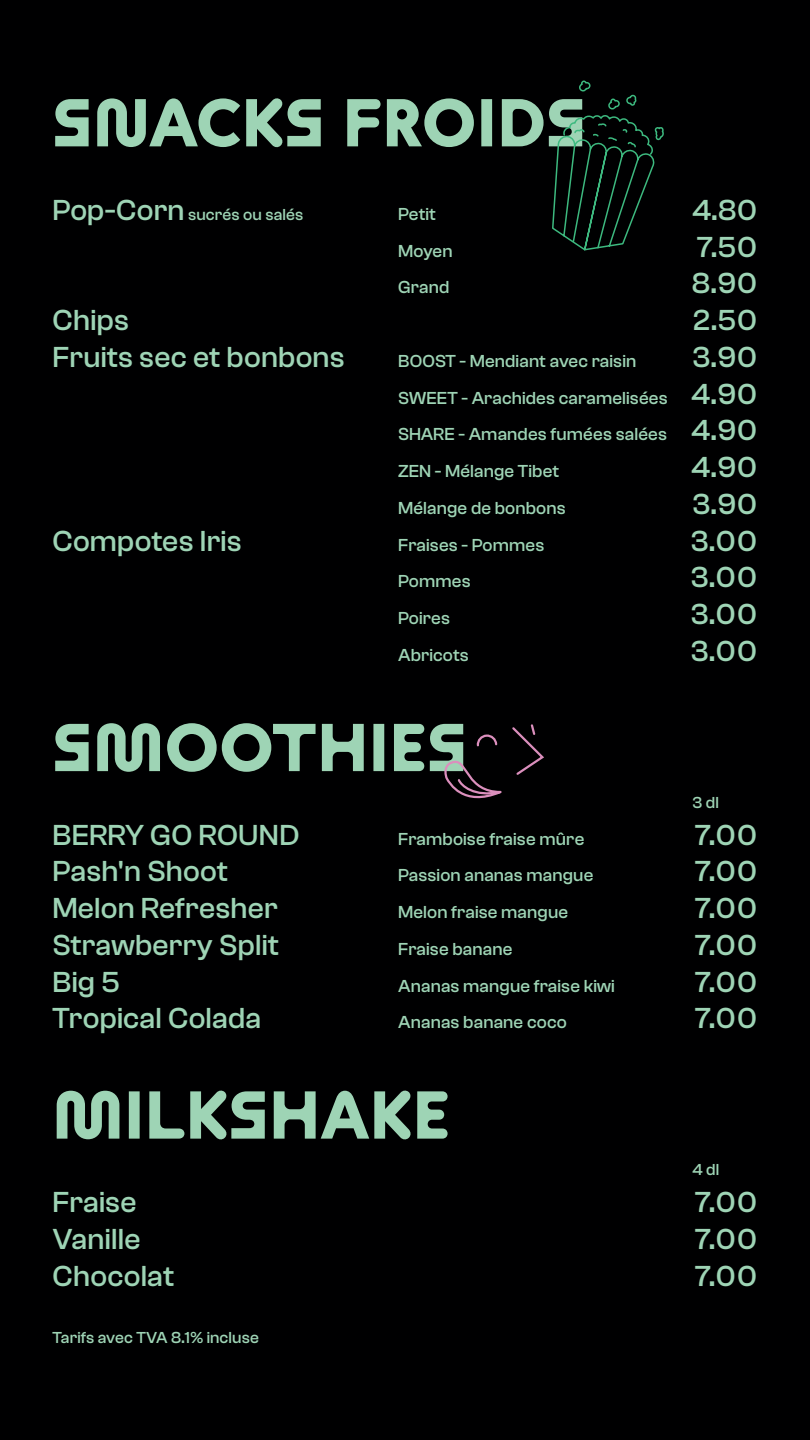
<style>
.page{position:relative;width:810px;height:1440px;background:#000001}
.page>*{position:absolute;margin:0;border:0;box-sizing:border-box;transform-origin:0 0}
.t1{font:700 67.5px "ABC Maxi Round Unlicensed Trial";letter-spacing:.01em;color:#9ed4b5}
.t2{font:500 30px "Clash Grotesk";letter-spacing:.01em;color:#9ed4b5}
.t3{font:500 18px/36.8px "Clash Grotesk";letter-spacing:.01em;color:#9ed4b5;text-align:justify}
.t4{font:500 16.5px "Clash Grotesk";letter-spacing:.01em;color:#9ed4b5}
.s1{font-size:30px}
</style>
<div class="page">
<svg style="left:444px;top:724px;width:100px;height:75px"></svg>
<svg style="left:552px;top:80px;width:112px;height:171px"></svg>
<h1 class="t1" style="left:52px;top:79px;width:535px">SNACKS FROIDS</h1>
<p class="t4" style="left:52px;top:205px;width:252px"><span class="s1">Pop-Corn</span> sucrés ou salés</p>
<p class="t3" style="left:398px;top:195px;width:39px">Petit</p>
<h2 class="t2" style="left:692px;top:193px;width:67px">4.80</h2>
<p class="t3" style="left:398px;top:232px;width:56px">Moyen</p>
<h2 class="t2" style="left:697px;top:230px;width:62px">7.50</h2>
<p class="t3" style="left:398px;top:269px;width:53px">Grand</p>
<h2 class="t2" style="left:692px;top:267px;width:67px">8.90</h2>
<h2 class="t2" style="left:52px;top:303px;width:78px">Chips</h2>
<h2 class="t2" style="left:693px;top:303px;width:66px">2.50</h2>
<h2 class="t2" style="left:52px;top:340px;width:294px">Fruits sec et bonbons</h2>
<p class="t3" style="left:398px;top:342px;width:240px">BOOST - Mendiant avec raisin</p>
<h2 class="t2" style="left:692px;top:340px;width:67px">3.90</h2>
<p class="t3" style="left:398px;top:379px;width:361px">SWEET - Arachides caramelisées <span class="s1">4.90<br></span>SHARE - Amandes fumées salées <span class="s1">4.90<br></span>ZEN - Mélange Tibet</p>
<h2 class="t2" style="left:692px;top:450px;width:67px">4.90</h2>
<p class="t3" style="left:398px;top:489px;width:169px">Mélange de bonbons</p>
<h2 class="t2" style="left:692px;top:487px;width:67px">3.90</h2>
<h2 class="t2" style="left:52px;top:524px;width:191px">Compotes Iris</h2>
<p class="t3" style="left:398px;top:526px;width:148px">Fraises - Pommes</p>
<h2 class="t2" style="left:691px;top:524px;width:68px">3.00</h2>
<p class="t3" style="left:398px;top:563px;width:74px">Pommes</p>
<h2 class="t2" style="left:691px;top:561px;width:68px">3.00</h2>
<p class="t3" style="left:398px;top:600px;width:53px">Poires</p>
<h2 class="t2" style="left:691px;top:597px;width:68px">3.00</h2>
<p class="t3" style="left:398px;top:636px;width:72px">Abricots</p>
<h2 class="t2" style="left:691px;top:634px;width:68px">3.00</h2>
<h1 class="t1" style="left:52px;top:704px;width:416px">SMOOTHIES</h1>
<p class="t4" style="left:692px;top:793px;width:28px">3 dl</p>
<h2 class="t2" style="left:52px;top:818px;width:248px">BERRY GO ROUND</h2>
<p class="t3" style="left:398px;top:820px;width:188px">Framboise fraise mûre</p>
<h2 class="t2" style="left:695px;top:818px;width:64px">7.00</h2>
<h2 class="t2" style="left:52px;top:855px;width:177px">Pash'n Shoot</h2>
<p class="t3" style="left:398px;top:857px;width:197px">Passion ananas mangue</p>
<h2 class="t2" style="left:695px;top:855px;width:64px">7.00</h2>
<h2 class="t2" style="left:52px;top:891px;width:227px">Melon Refresher</h2>
<p class="t3" style="left:398px;top:894px;width:171px">Melon fraise mangue</p>
<h2 class="t2" style="left:695px;top:891px;width:64px">7.00</h2>
<h2 class="t2" style="left:53px;top:928px;width:228px">Strawberry Split</h2>
<p class="t3" style="left:398px;top:930px;width:116px">Fraise banane</p>
<h2 class="t2" style="left:695px;top:928px;width:64px">7.00</h2>
<h2 class="t2" style="left:53px;top:965px;width:69px">Big 5</h2>
<p class="t3" style="left:398px;top:967px;width:218px">Ananas mangue fraise kiwi</p>
<h2 class="t2" style="left:695px;top:965px;width:64px">7.00</h2>
<h2 class="t2" style="left:53px;top:1002px;width:210px">Tropical Colada</h2>
<p class="t3" style="left:398px;top:1004px;width:170px">Ananas banane coco</p>
<h2 class="t2" style="left:695px;top:1002px;width:64px">7.00</h2>
<h1 class="t1" style="left:52px;top:1071px;width:399px">MILKSHAKE</h1>
<p class="t4" style="left:692px;top:1161px;width:29px">4 dl</p>
<h2 class="t2" style="left:52px;top:1185px;width:86px">Fraise</h2>
<h2 class="t2" style="left:695px;top:1185px;width:64px">7.00</h2>
<h2 class="t2" style="left:52px;top:1222px;width:90px">Vanille</h2>
<h2 class="t2" style="left:695px;top:1222px;width:64px">7.00</h2>
<h2 class="t2" style="left:52px;top:1259px;width:123px">Chocolat</h2>
<h2 class="t2" style="left:695px;top:1259px;width:64px">7.00</h2>
<p class="t4" style="left:52px;top:1328px;width:208px">Tarifs avec TVA 8.1% incluse</p>
</div>
